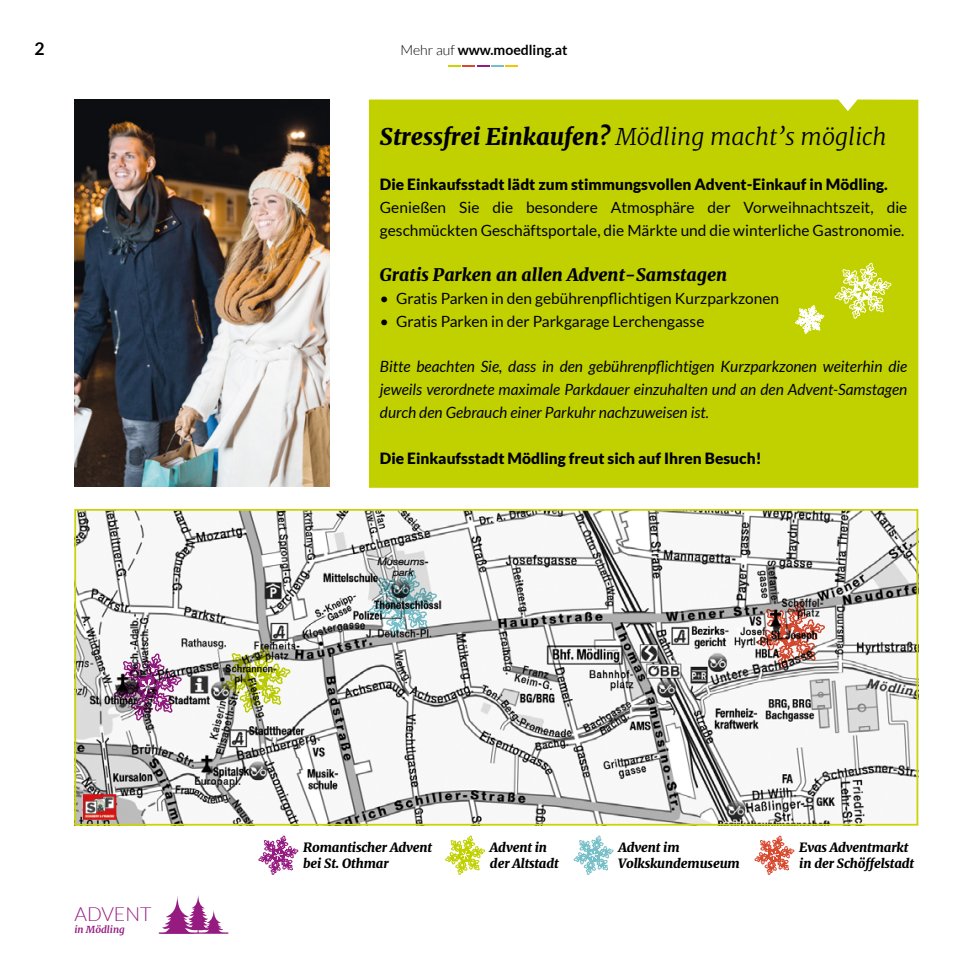
<style>
.page{position:relative;width:968px;height:968px;background:#fff}
.page>*{position:absolute;margin:0;border:0;box-sizing:border-box;transform-origin:0 0}
.t1{font:italic 300 23.28px "Merriweather";color:#000}
.t2{font:300 19.43px "Lato";color:#951b81}
.t3{font:700 17.5px "Lato";color:#000}
.t4{font:italic 900 17.32px "Merriweather";color:#000}
.t5{font:15.4px/22.8px "Lato";color:#000}
.t6{font:italic 15.4px/22.8px "Lato";color:#000;text-align:justify}
.t7{font:900 15.4px "Lato";color:#000}
.t8{font:700 14px "Lato";color:#000}
.t9{font:italic 900 12.78px/15.8px "Merriweather";letter-spacing:-.01em;color:#000}
.t10{font:italic 700 9.8px "Merriweather";color:#951b81}
.s1{font-weight:300}
.s2{font-weight:900}
</style>
<div class="page">
<svg style="left:448px;top:66px;width:70px;height:1px"></svg>
<hr style="left:159px;top:932px;width:69px;height:1px;background:#951b81">
<svg style="left:160px;top:895px;width:64px;height:38px"></svg>
<img style="left:77px;top:512px;width:838px;height:310px">
<div style="left:74px;top:509px;width:844px;height:316px;border:2px solid #cad400"></div>
<svg style="left:222px;top:643px;width:68px;height:71px"></svg>
<svg style="left:757px;top:599px;width:67px;height:71px"></svg>
<svg style="left:369px;top:568px;width:67px;height:70px;background:#99aaac"></svg>
<svg style="left:114px;top:651px;width:67px;height:71px"></svg>
<img style="left:74px;top:99px;width:255px;height:387px">
<div style="left:369px;top:99px;width:549px;height:388px;background:#c1d100"></div>
<svg style="left:834px;top:262px;width:57px;height:58px;background:#d2de49"></svg>
<svg style="left:795px;top:301px;width:28px;height:36px"></svg>
<img style="left:84px;top:794px;width:32px;height:25px">
<svg style="left:258px;top:835px;width:40px;height:40px"></svg>
<svg style="left:445px;top:835px;width:40px;height:40px"></svg>
<svg style="left:573px;top:835px;width:40px;height:40px"></svg>
<svg style="left:754px;top:835px;width:40px;height:40px"></svg>
<p class="t3" style="left:34px;top:38px;width:12px">2</p>
<p class="t2" style="left:74px;top:903px;width:79px">ADVENT</p>
<p class="t10" style="left:74px;top:922px;width:52px">in Mödling</p>
<p class="t8" style="left:400px;top:41px;width:169px"><span class="s1">Mehr auf</span> www.moedling.at</p>
<h1 class="t1" style="left:380px;top:120px;width:508px"><span class="s2">Stressfrei Einkaufen?</span> Mödling macht’s möglich</h1>
<p class="t7" style="left:380px;top:176px;width:509px">Die Einkaufsstadt lädt zum stimmungsvollen Advent-Einkauf in Mödling.</p>
<p class="t5" style="left:380px;top:196px;width:529px">Genießen Sie die besondere Atmosphäre der Vorweihnachtszeit, die geschmückten Geschäftsportale, die Märkte und die winterliche Gastronomie.</p>
<p class="t4" style="left:380px;top:263px;width:349px">Gratis Parken an allen Advent-Samstagen</p>
<p class="t5" style="left:380px;top:287px;width:400px">• Gratis Parken in den gebührenpflichtigen Kurzparkzonen</p>
<p class="t5" style="left:380px;top:310px;width:326px">• Gratis Parken in der Parkgarage Lerchengasse</p>
<p class="t6" style="left:380px;top:356px;width:529px">Bitte beachten Sie, dass in den gebührenpflichtigen Kurzparkzonen weiterhin die jeweils verordnete maximale Parkdauer einzuhalten und an den Advent-Samstagen durch den Gebrauch einer Parkuhr nachzuweisen ist.</p>
<p class="t7" style="left:380px;top:449px;width:383px">Die Einkaufsstadt Mödling freut sich auf Ihren Besuch!</p>
<p class="t9" style="left:303px;top:838px;width:130px">Romantischer Advent bei St. Othmar</p>
<p class="t9" style="left:490px;top:838px;width:70px">Advent in der Altstadt</p>
<p class="t9" style="left:618px;top:838px;width:123px">Advent im<br>Volkskundemuseum</p>
<p class="t9" style="left:799px;top:838px;width:116px">Evas Adventmarkt in der Schöffelstadt</p>
</div>
